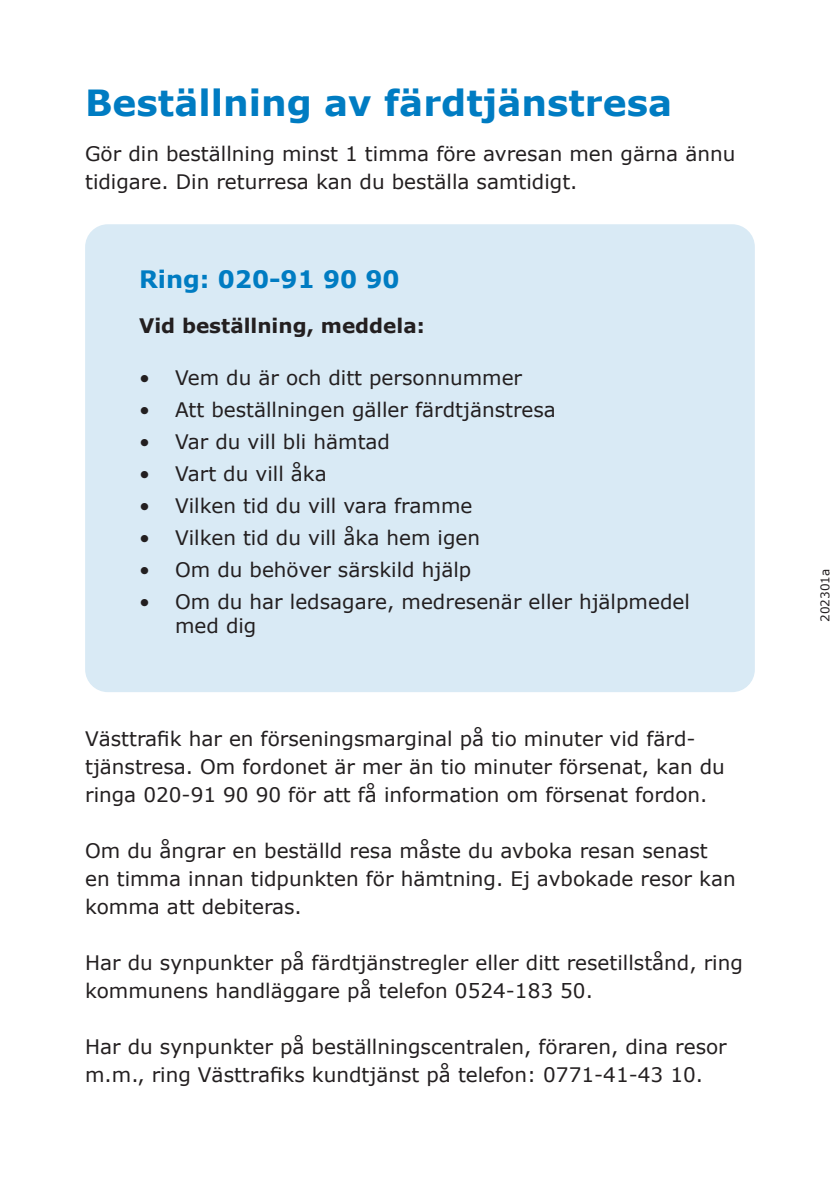
<style>
.page{position:relative;width:840px;height:1191px;background:#fff}
.page>*{position:absolute;margin:0;border:0;box-sizing:border-box;transform-origin:0 0}
.Rubrik_blå{font:700 36px "Verdana";color:#007cc2}
.Rubrik_blå-2{font:700 24px "Verdana";color:#007cc2}
.Verdana_brödtext{font:20px/28px "Verdana";color:#231f20}
.Verdana_brödtext-2{font:700 20px "Verdana";color:#231f20}
.Verdana_brödtext-3{font:12px "Verdana";color:#231f20}
</style>
<div class="page">
<div style="left:85px;top:224px;width:669px;height:468px;background:#d9eaf5;border-radius:23px"></div>
<p class="Rubrik_blå" style="left:85px;top:77px;width:588px">Beställning av färdtjänstresa</p>
<p class="Verdana_brödtext" style="left:85px;top:139px;width:651px">Gör din beställning minst 1 timma före avresan men gärna ännu tidigare. Din returresa kan du beställa samtidigt.</p>
<p class="Rubrik_blå-2" style="left:139px;top:262px;width:262px">Ring: 020-91 90 90</p>
<p class="Verdana_brödtext-2" style="left:139px;top:311px;width:287px">Vid beställning, meddela:</p>
<p class="Verdana_brödtext" style="left:139px;top:363px;width:384px">• Vem du är och ditt personnummer</p>
<p class="Verdana_brödtext" style="left:139px;top:395px;width:418px">• Att beställningen gäller färdtjänstresa</p>
<p class="Verdana_brödtext" style="left:139px;top:427px;width:252px">• Var du vill bli hämtad</p>
<p class="Verdana_brödtext" style="left:139px;top:459px;width:189px">• Vart du vill åka</p>
<p class="Verdana_brödtext" style="left:139px;top:491px;width:334px">• Vilken tid du vill vara framme</p>
<p class="Verdana_brödtext" style="left:139px;top:523px;width:342px">• Vilken tid du vill åka hem igen</p>
<p class="Verdana_brödtext" style="left:139px;top:555px;width:333px">• Om du behöver särskild hjälp</p>
<p class="Verdana_brödtext" style="left:175px;top:589px;width:516px;line-height:24px;text-indent:-36px">• Om du har ledsagare, medresenär eller hjälpmedel med dig</p>
<p class="Verdana_brödtext" style="left:85px;top:724px;width:641px">Västtrafik har en förseningsmarginal på tio minuter vid färd&shy;tjänstresa. Om fordonet är mer än tio minuter försenat, kan du ringa 020-91 90 90 för att få information om försenat fordon.</p>
<p class="Verdana_brödtext" style="left:85px;top:836px;width:651px">Om du ångrar en beställd resa måste du avboka resan senast en timma innan tidpunkten för hämtning. Ej avbokade resor kan komma att debiteras.</p>
<p class="Verdana_brödtext" style="left:85px;top:948px;width:659px">Har du synpunkter på färdtjänstregler eller ditt resetillstånd, ring kommunens handläggare på telefon 0524-183 50.</p>
<p class="Verdana_brödtext" style="left:85px;top:1032px;width:642px">Har du synpunkter på beställningscentralen, föraren, dina resor m.m., ring Västtrafiks kundtjänst på telefon: 0771-41-43 10.</p>
<p class="Verdana_brödtext-3" style="left:816px;top:622px;width:55px;rotate:-90deg">202301a</p>
</div>
